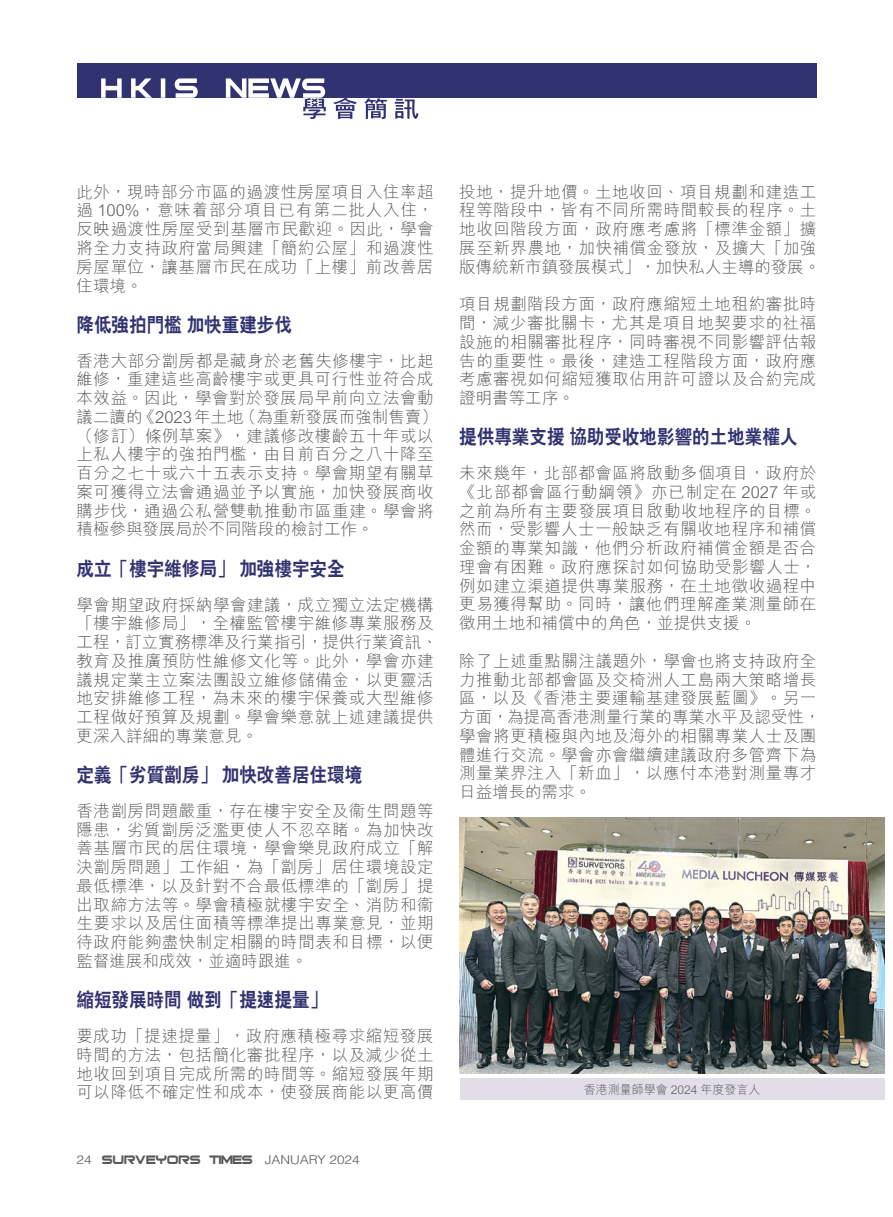
<style>
.page{position:relative;width:893px;height:1217px;background:#fff}
.page>*{position:absolute;margin:0;border:0;box-sizing:border-box;transform-origin:0 0}
.t1{font:800 19.5px "C Hei 2 HK";color:#313371;scale:.9 1}
.t2{font:300 16.5px/18.8px "M Hei HK";letter-spacing:.035em;color:#57585a;text-align:justify}
.t3{font:16.5px "Bitsumishi";color:#57585a}
.t4{font:300 12px "M Hei HK";color:#57585a}
.s1{font-family:"Helvetica LT Std";font-weight:300;font-size:12.15px}
</style>
<div class="page">
<div style="left:77px;top:64px;width:739px;height:34px;background:#313371"></div>
<svg style="left:101px;top:78px;width:317px;height:41px"></svg>
<img style="left:459px;top:817px;width:425px;height:255px">
<div style="left:460px;top:1078px;width:424px;height:21px;background:#e1dee8"></div>
<p class="t2" style="left:77px;top:182px;width:359px">此外，現時部分市區的過渡性房屋項目入住率超過 100%，意味着部分項目已有第二批人入住，反映過渡性房屋受到基層市民歡迎。因此，學會將全力支持政府當局興建「簡約公屋」和過渡性房屋單位，讓基層市民在成功「上樓」前改善居住環境。</p>
<p class="t1" style="left:77px;top:311px;width:241px">降低強拍門檻 加快重建步伐</p>
<p class="t2" style="left:77px;top:350px;width:363px;text-align:left">香港大部分劏房都是藏身於老舊失修樓宇，比起維修，重建這些高齡樓宇或更具可行性並符合成本效益。因此，學會對於發展局早前向立法會動議二讀的《2023年土地（為重新發展而強制售賣）（修訂）條例草案》，建議修改樓齡五十年或以上私人樓宇的強拍門檻，由目前百分之八十降至百分之七十或六十五表示支持。學會期望有關草案可獲得立法會通過並予以實施，加快發展商收購步伐，通過公私營雙軌推動市區重建。學會將積極參與發展局於不同階段的檢討工作。</p>
<p class="t1" style="left:77px;top:555px;width:299px">成立「樓宇維修局」 加強樓宇安全</p>
<p class="t2" style="left:77px;top:594px;width:363px;text-align:left">學會期望政府採納學會建議，成立獨立法定機構「樓宇維修局」，全權監管樓宇維修專業服務及工程，訂立實務標準及行業指引，提供行業資訊、教育及推廣預防性維修文化等。此外，學會亦建議規定業主立案法團設立維修儲備金，以更靈活地安排維修工程，為未來的樓宇保養或大型維修工程做好預算及規劃。學會樂意就上述建議提供更深入詳細的專業意見。</p>
<p class="t1" style="left:77px;top:761px;width:319px">定義「劣質劏房」 加快改善居住環境</p>
<p class="t2" style="left:77px;top:800px;width:359px">香港劏房問題嚴重，存在樓宇安全及衞生問題等隱患，劣質劏房泛濫更使人不忍卒睹。為加快改善基層市民的居住環境，學會樂見政府成立「解決劏房問題」工作組，為「劏房」居住環境設定最低標準，以及針對不合最低標準的「劏房」提出取締方法等。學會積極就樓宇安全、消防和衞生要求以及居住面積等標準提出專業意見，並期待政府能夠盡快制定相關的時間表和目標，以便監督進展和成效，並適時跟進。</p>
<p class="t1" style="left:77px;top:986px;width:280px">縮短發展時間 做到「提速提量」</p>
<p class="t2" style="left:77px;top:1025px;width:359px">要成功「提速提量」，政府應積極尋求縮短發展時間的方法，包括簡化審批程序，以及減少從土地收回到項目完成所需的時間等。縮短發展年期可以降低不確定性和成本，使發展商能以更高價</p>
<p class="t3" style="left:77px;top:1152px;width:284px"><span class="s1">24</span> SURVEYORS TIMES <span class="s1">JANUARY 2024</span></p>
<p class="t2" style="left:459px;top:182px;width:363px;text-align:left">投地，提升地價。土地收回、項目規劃和建造工程等階段中，皆有不同所需時間較長的程序。土地收回階段方面，政府應考慮將「標準金額」擴展至新界農地，加快補償金發放，及擴大「加強版傳統新市鎮發展模式」，加快私人主導的發展。</p>
<p class="t2" style="left:459px;top:294px;width:359px">項目規劃階段方面，政府應縮短土地租約審批時間，減少審批關卡，尤其是項目地契要求的社福設施的相關審批程序，同時審視不同影響評估報告的重要性。最後，建造工程階段方面，政府應考慮審視如何縮短獲取佔用許可證以及合約完成證明書等工序。</p>
<p class="t1" style="left:459px;top:424px;width:377px">提供專業支援 協助受收地影響的土地業權人</p>
<p class="t2" style="left:459px;top:463px;width:359px">未來幾年，北部都會區將啟動多個項目，政府於《北部都會區行動綱領》亦已制定在 2027 年或之前為所有主要發展項目啟動收地程序的目標。然而，受影響人士一般缺乏有關收地程序和補償金額的專業知識，他們分析政府補償金額是否合理會有困難。政府應探討如何協助受影響人士，例如建立渠道提供專業服務，在土地徵收過程中更易獲得幫助。同時，讓他們理解產業測量師在徵用土地和補償中的角色，並提供支援。</p>
<p class="t2" style="left:459px;top:650px;width:363px;text-align:left">除了上述重點關注議題外，學會也將支持政府全力推動北部都會區及交椅洲人工島兩大策略增長區，以及《香港主要運輸基建發展藍圖》。另一方面，為提高香港測量行業的專業水平及認受性，學會將更積極與內地及海外的相關專業人士及團體進行交流。學會亦會繼續建議政府多管齊下為測量業界注入「新血」，以應付本港對測量專才日益增長的需求。</p>
<p class="t4" style="left:584px;top:1081px;width:178px">香港測量師學會 2024 年度發言人</p>
</div>
